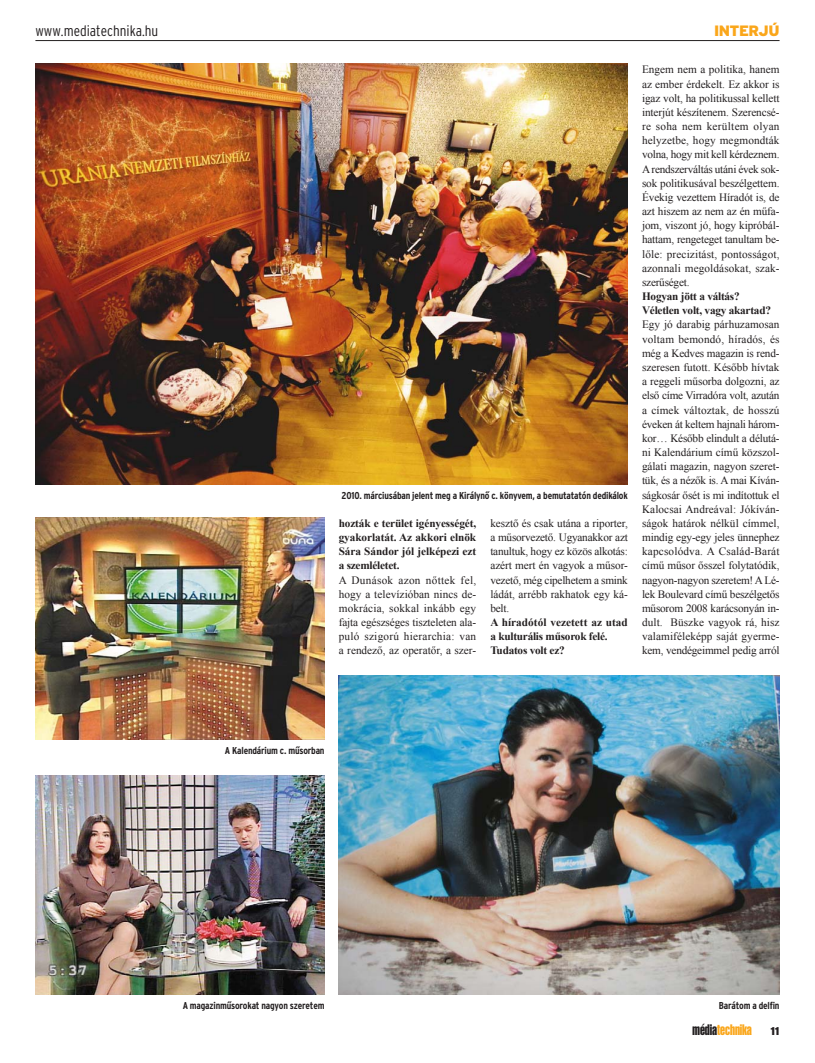
<style>
.page{position:relative;width:815px;height:1063px;background:#fff}
.page>*{position:absolute;margin:0;border:0;box-sizing:border-box;transform-origin:0 0}
.t1{font:300 condensed 15px "Interstate H";color:#231f20}
.t2{font:15px "Helvetica Com H Ext";color:#faa61a}
.t3{font:900 15px "Interstate H";letter-spacing:-.04em;color:#faa61a}
.t4{font:11.25px/14.1px "Times New Roman";color:#231f20;text-align:justify}
.t5{font:700 11.25px/14.1px "Times New Roman";letter-spacing:-.02em;color:#231f20}
.t6{font:700 condensed 10px "Interstate H";letter-spacing:-.02em;color:#231f20}
.s1{color:#231f20}
.s2{font-family:"Interstate H";font-weight:900;font-size:11.25px;color:#231f20}
</style>
<div class="page">
<img style="left:35px;top:518px;width:290px;height:221px">
<img style="left:35px;top:64px;width:593px;height:420px">
<img style="left:35px;top:775px;width:290px;height:220px">
<img style="left:339px;top:676px;width:441px;height:319px">
<hr style="left:35px;top:40px;width:745px;height:1px;background:#231f20">
<h1 class="t1" style="left:35px;top:25px;width:124px">www.mediatechnika.hu</h1>
<h1 class="t3" style="left:714px;top:26px;width:67px">INTERJÚ</h1>
<p class="t6" style="left:341px;top:491px;width:288px">2010. márciusában jelent meg a Királynő c. könyvem, a bemutatatón dedikálok</p>
<p class="t5" style="left:339px;top:516px;width:139px;text-align:justify">hozták e terület igényességét, gyakorlatát. Az akkori elnök Sára Sándor jól jelképezi ezt a szemléletet.</p>
<p class="t4" style="left:339px;top:573px;width:139px">A Dunások azon nőttek fel, hogy a televízióban nincs de&shy;mokrácia, sokkal inkább egy fajta egészséges tiszteleten ala&shy;puló szigorú hierarchia: van a rendező, az operatőr, a szer-</p>
<p class="t4" style="left:490px;top:516px;width:139px">kesztő és csak utána a riporter, a műsorvezető. Ugyanakkor azt tanultuk, hogy ez közös alkotás: azért mert én vagyok a műsor&shy;vezető, még cipelhetem a smink ládát, arrébb rakhatok egy ká&shy;belt.</p>
<p class="t5" style="left:490px;top:615px;width:139px">A híradótól vezetett az utad a kulturális műsorok felé.<br>Tudatos volt ez?</p>
<p class="t4" style="left:642px;top:62px;width:139px">Engem nem a politika, hanem az ember érdekelt. Ez akkor is igaz volt, ha politikussal kellett interjút készítenem. Szerencsé&shy;re soha nem kerültem olyan helyzetbe, hogy megmondták vol na, hogy mit kell kérdeznem.<br>A rendszerváltás utáni évek sok&shy;sok politikusával beszélgettem.<br>Évekig vezettem Híradót is, de azt hiszem az nem az én műfa&shy;jom, viszont jó, hogy kipróbál&shy;hattam, rengeteget tanultam be&shy;lőle: precizitást, pontosságot, azonnali megoldásokat, szak&shy;szerűséget.</p>
<p class="t5" style="left:642px;top:289px;width:130px">Hogyan jött a váltás?<br>Véletlen volt, vagy akartad?</p>
<p class="t4" style="left:642px;top:318px;width:139px">Egy jó darabig párhuzamosan voltam bemondó, híradós, és még a Kedves magazin is rend&shy;szeresen futott. Később hívtak a reggeli műsorba dolgozni, az első címe Virradóra volt, azután a címek változtak, de hosszú éveken át keltem hajnali három&shy;kor… Később elindult a délutá&shy;ni Kalendárium című közszol&shy;gálati magazin, nagyon szeret&shy;tük, és a nézők is. A mai Kíván&shy;ságkosár ősét is mi indítottuk el Kalocsai Andreával: Jókíván&shy;ságok határok nélkül címmel, mindig egy-egy jeles ünnephez kapcsolódva. A Család-Barát című műsor ősszel folytatódik, nagyon-nagyon szeretem! A Lé&shy;lek Boulevard című beszélgetős műsorom 2008 karácsonyán in&shy;dult. Büszke vagyok rá, hisz valamiféleképp saját gyerme&shy;kem, vendégeimmel pedig arról</p>
<p class="t6" style="left:225px;top:746px;width:101px">A Kalendárium c. műsorban</p>
<p class="t6" style="left:183px;top:1002px;width:143px">A magazinműsorokat nagyon szeretem</p>
<p class="t6" style="left:719px;top:1002px;width:62px">Barátom a delfin</p>
<h1 class="t2" style="left:692px;top:1023px;width:89px"><span class="s1">média</span>technika <span class="s2">11</span></h1>
</div>
